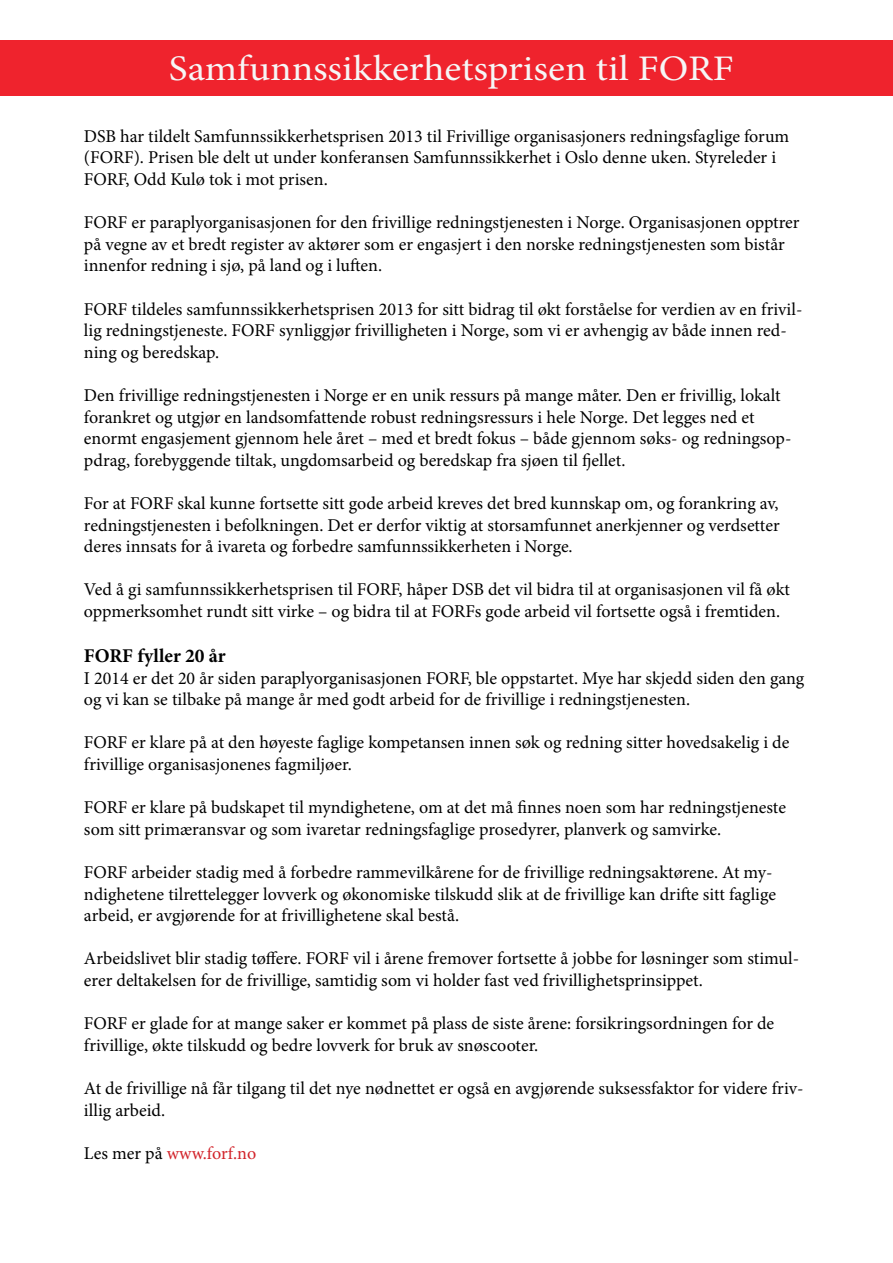
<style>
.page{position:relative;width:893px;height:1263px;background:#fff}
.page>*{position:absolute;margin:0;border:0;box-sizing:border-box;transform-origin:0 0}
.t1{font:36px "Minion Pro";color:#f6f6f6;scale:1.1 1}
.t2{font:700 19.5px "Minion Pro";color:#000}
.t3{font:18px/21.6px "Minion Pro";color:#000}
.t4{font:18px "Minion Pro";color:#d2232a}
.s1{color:#000}
</style>
<div class="page">
<div style="left:0;top:40px;width:893px;height:56px;background:#ef232d"></div>
<h1 class="t1" style="left:169px;top:44px;width:515px">Samfunnssikkerhetsprisen til FORF</h1>
<p class="t3" style="left:84px;top:125px;width:707px">DSB har tildelt Samfunnssikkerhetsprisen 2013 til Frivillige organisasjoners redningsfaglige forum (FORF). Prisen ble delt ut under konferansen Samfunnssikkerhet i Oslo denne uken. Styreleder i<br>FORF, Odd Kulø tok i mot prisen.</p>
<p class="t3" style="left:84px;top:212px;width:717px">FORF er paraplyorganisasjonen for den frivillige redningstjenesten i Norge. Organisasjonen opptrer på vegne av et bredt register av aktører som er engasjert i den norske redningstjenesten som bistår innenfor redning i sjø, på land og i luften.</p>
<p class="t3" style="left:84px;top:298px;width:720px">FORF tildeles samfunnssikkerhetsprisen 2013 for sitt bidrag til økt forståelse for verdien av en frivil&shy;lig redningstjeneste. FORF synliggjør frivilligheten i Norge, som vi er avhengig av både innen red&shy;ning og beredskap.</p>
<p class="t3" style="left:84px;top:384px;width:709px">Den frivillige redningstjenesten i Norge er en unik ressurs på mange måter. Den er frivillig, lokalt forankret og utgjør en landsomfattende robust redningsressurs i hele Norge. Det legges ned et enormt engasjement gjennom hele året – med et bredt fokus – både gjennom søks- og redningsop&shy;pdrag, forebyggende tiltak, ungdomsarbeid og beredskap fra sjøen til fjellet.</p>
<p class="t3" style="left:84px;top:492px;width:697px;text-align:justify">For at FORF skal kunne fortsette sitt gode arbeid kreves det bred kunnskap om, og forankring av, redningstjenesten i befolkningen. Det er derfor viktig at storsamfunnet anerkjenner og verdsetter deres innsats for å ivareta og forbedre samfunnssikkerheten i Norge.</p>
<p class="t3" style="left:84px;top:579px;width:707px">Ved å gi samfunnssikkerhetsprisen til FORF, håper DSB det vil bidra til at organisasjonen vil få økt oppmerksomhet rundt sitt virke – og bidra til at FORFs gode arbeid vil fortsette også i fremtiden.</p>
<p class="t2" style="left:84px;top:642px;width:143px">FORF fyller 20 år</p>
<p class="t3" style="left:84px;top:667px;width:722px">I 2014 er det 20 år siden paraplyorganisasjonen FORF, ble oppstartet. Mye har skjedd siden den gang og vi kan se tilbake på mange år med godt arbeid for de frivillige i redningstjenesten.</p>
<p class="t3" style="left:84px;top:732px;width:707px">FORF er klare på at den høyeste faglige kompetansen innen søk og redning sitter hovedsakelig i de frivillige organisasjonenes fagmiljøer.</p>
<p class="t3" style="left:84px;top:797px;width:703px">FORF er klare på budskapet til myndighetene, om at det må finnes noen som har redningstjeneste som sitt primæransvar og som ivaretar redningsfaglige prosedyrer, planverk og samvirke.</p>
<p class="t3" style="left:84px;top:861px;width:693px">FORF arbeider stadig med å forbedre rammevilkårene for de frivillige redningsaktørene. At my&shy;ndighetene tilrettelegger lovverk og økonomiske tilskudd slik at de frivillige kan drifte sitt faglige arbeid, er avgjørende for at frivillighetene skal bestå.</p>
<p class="t3" style="left:84px;top:948px;width:717px">Arbeidslivet blir stadig tøffere. FORF vil i årene fremover fortsette å jobbe for løsninger som stimul&shy;erer deltakelsen for de frivillige, samtidig som vi holder fast ved frivillighetsprinsippet.</p>
<p class="t3" style="left:84px;top:1013px;width:692px">FORF er glade for at mange saker er kommet på plass de siste årene: forsikringsordningen for de frivillige, økte tilskudd og bedre lovverk for bruk av snøscooter.</p>
<p class="t3" style="left:84px;top:1077px;width:721px">At de frivillige nå får tilgang til det nye nødnettet er også en avgjørende suksessfaktor for videre friv&shy;illig arbeid.</p>
<p class="t4" style="left:84px;top:1141px;width:174px"><span class="s1">Les mer på</span> www.forf.no</p>
</div>
